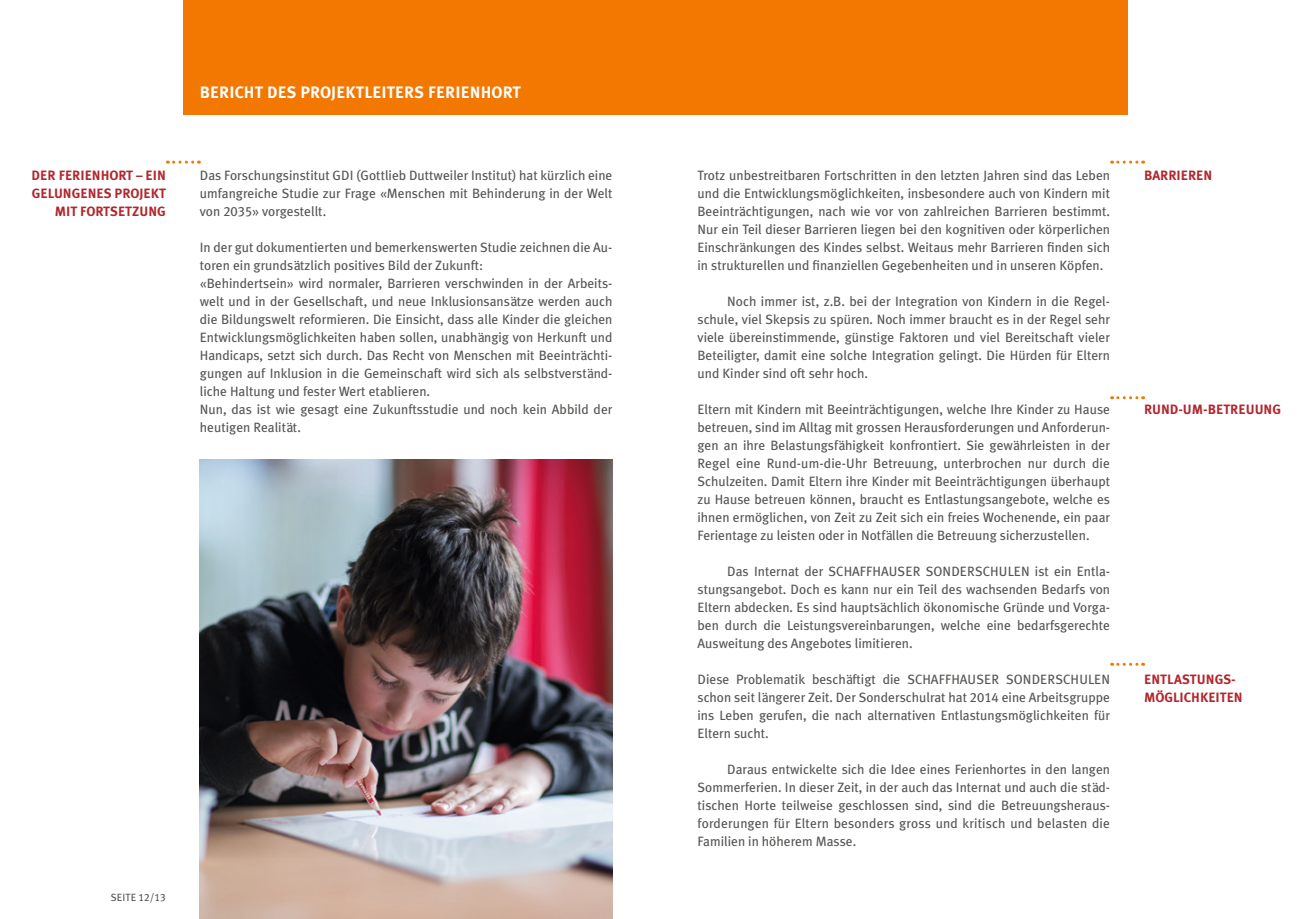
<style>
.page{position:relative;width:1310px;height:919px;background:#fff}
.page>*{position:absolute;margin:0;border:0;box-sizing:border-box;transform-origin:0 0}
.t1{font:700 16.5px "Meta Plus";letter-spacing:.01em;color:#fff}
.t2{font:13.5px/18px "Meta Plus";color:#555554;text-align:justify}
.t3{font:700 13.5px/18px "Meta Plus";color:#b2262d;text-align:right}
.t4{font:10.5px "Meta Plus Book Caps";color:#555554}
.s1{font-family:"Meta Plus Book Caps"}
</style>
<div class="page">
<div style="left:184px;top:0;width:943px;height:115px;background:#f37802"></div>
<svg style="left:174px;top:160px;width:25px;height:3px"></svg>
<img style="left:200px;top:459px;width:412px;height:459px">
<svg style="left:1111px;top:160px;width:32px;height:3px"></svg>
<svg style="left:1111px;top:396px;width:32px;height:3px"></svg>
<svg style="left:1111px;top:662px;width:32px;height:3px"></svg>
<p class="t3" style="left:32px;top:166px;width:136px">DER FERIENHORT – EIN<br>GELUNGENES PROJEKT<br>MIT FORTSETZUNG</p>
<p class="t1" style="left:200px;top:83px;width:322px">BERICHT DES PROJEKTLEITERS FERIENHORT</p>
<p class="t2" style="left:200px;top:166px;width:414px">Das Forschungsinstitut GDI (Gottlieb Duttweiler Institut) hat kürzlich eine umfangreiche Studie zur Frage «Menschen mit Behinderung in der Welt von <span class="s1">2035</span>» vorgestellt.</p>
<p class="t2" style="left:200px;top:238px;width:414px;text-align:left">In der gut dokumentierten und bemerkenswerten Studie zeichnen die Au&shy;toren ein grundsätzlich positives Bild der Zukunft:<br>«Behindertsein» wird normaler, Barrieren verschwinden in der Arbeits&shy;welt und in der Gesellschaft, und neue Inklusionsansätze werden auch die Bildungswelt reformieren. Die Einsicht, dass alle Kinder die gleichen Entwicklungsmöglichkeiten haben sollen, unabhängig von Herkunft und Handicaps, setzt sich durch. Das Recht von Menschen mit Beeinträchti&shy;gungen auf Inklusion in die Gemeinschaft wird sich als selbstverständ&shy;liche Haltung und fester Wert etablieren.<br>Nun, das ist wie gesagt eine Zukunftsstudie und noch kein Abbild der heutigen Realität.</p>
<p class="t4" style="left:111px;top:890px;width:56px">SEITE 12/13</p>
<p class="t2" style="left:697px;top:166px;width:414px">Trotz unbestreitbaren Fortschritten in den letzten Jahren sind das Leben und die Entwicklungsmöglichkeiten, insbesondere auch von Kindern mit Beeinträchtigungen, nach wie vor von zahlreichen Barrieren bestimmt.<br>Nur ein Teil dieser Barrieren liegen bei den kognitiven oder körperlichen Einschränkungen des Kindes selbst. Weitaus mehr Barrieren finden sich in strukturellen und finanziellen Gegebenheiten und in unseren Köpfen.</p>
<p class="t2" style="left:697px;top:292px;width:414px;text-indent:30px">Noch immer ist, z.B. bei der Integration von Kindern in die Regel&shy;schule, viel Skepsis zu spüren. Noch immer braucht es in der Regel sehr viele übereinstimmende, günstige Faktoren und viel Bereitschaft vieler Beteiligter, damit eine solche Integration gelingt. Die Hürden für Eltern und Kinder sind oft sehr hoch.</p>
<p class="t2" style="left:697px;top:400px;width:414px">Eltern mit Kindern mit Beeinträchtigungen, welche Ihre Kinder zu Hause betreuen, sind im Alltag mit grossen Herausforderungen und Anforderun&shy;gen an ihre Belastungsfähigkeit konfrontiert. Sie gewährleisten in der Regel eine Rund-um-die-Uhr Betreuung, unterbrochen nur durch die Schulzeiten. Damit Eltern ihre Kinder mit Beeinträchtigungen überhaupt zu Hause betreuen können, braucht es Entlastungsangebote, welche es ihnen ermöglichen, von Zeit zu Zeit sich ein freies Wochenende, ein paar Ferientage zu leisten oder in Notfällen die Betreuung sicherzustellen.</p>
<p class="t2" style="left:697px;top:562px;width:414px;text-indent:30px">Das Internat der SCHAFFHAUSER SONDERSCHULEN ist ein Entla&shy;stungsangebot. Doch es kann nur ein Teil des wachsenden Bedarfs von Eltern abdecken. Es sind hauptsächlich ökonomische Gründe und Vorga&shy;ben durch die Leistungsvereinbarungen, welche eine bedarfsgerechte Ausweitung des Angebotes limitieren.</p>
<p class="t2" style="left:697px;top:670px;width:414px">Diese Problematik beschäftigt die SCHAFFHAUSER SONDERSCHULEN schon seit längerer Zeit. Der Sonderschulrat hat <span class="s1">2014</span> eine Arbeitsgruppe ins Leben gerufen, die nach alternativen Entlastungsmöglichkeiten für Eltern sucht.</p>
<p class="t2" style="left:697px;top:760px;width:414px;text-indent:30px">Daraus entwickelte sich die Idee eines Ferienhortes in den langen Sommerferien. In dieser Zeit, in der auch das Internat und auch die städ&shy;tischen Horte teilweise geschlossen sind, sind die Betreuungsheraus&shy;forderungen für Eltern besonders gross und kritisch und belasten die Familien in höherem Masse.</p>
<p class="t3" style="left:1144px;top:166px;width:70px">BARRIEREN</p>
<p class="t3" style="left:1144px;top:400px;width:138px">RUND-UM-BETREUUNG</p>
<p class="t3" style="left:1144px;top:670px;width:100px;text-align:left">ENTLASTUNGS-<br>MÖGLICHKEITEN</p>
</div>
